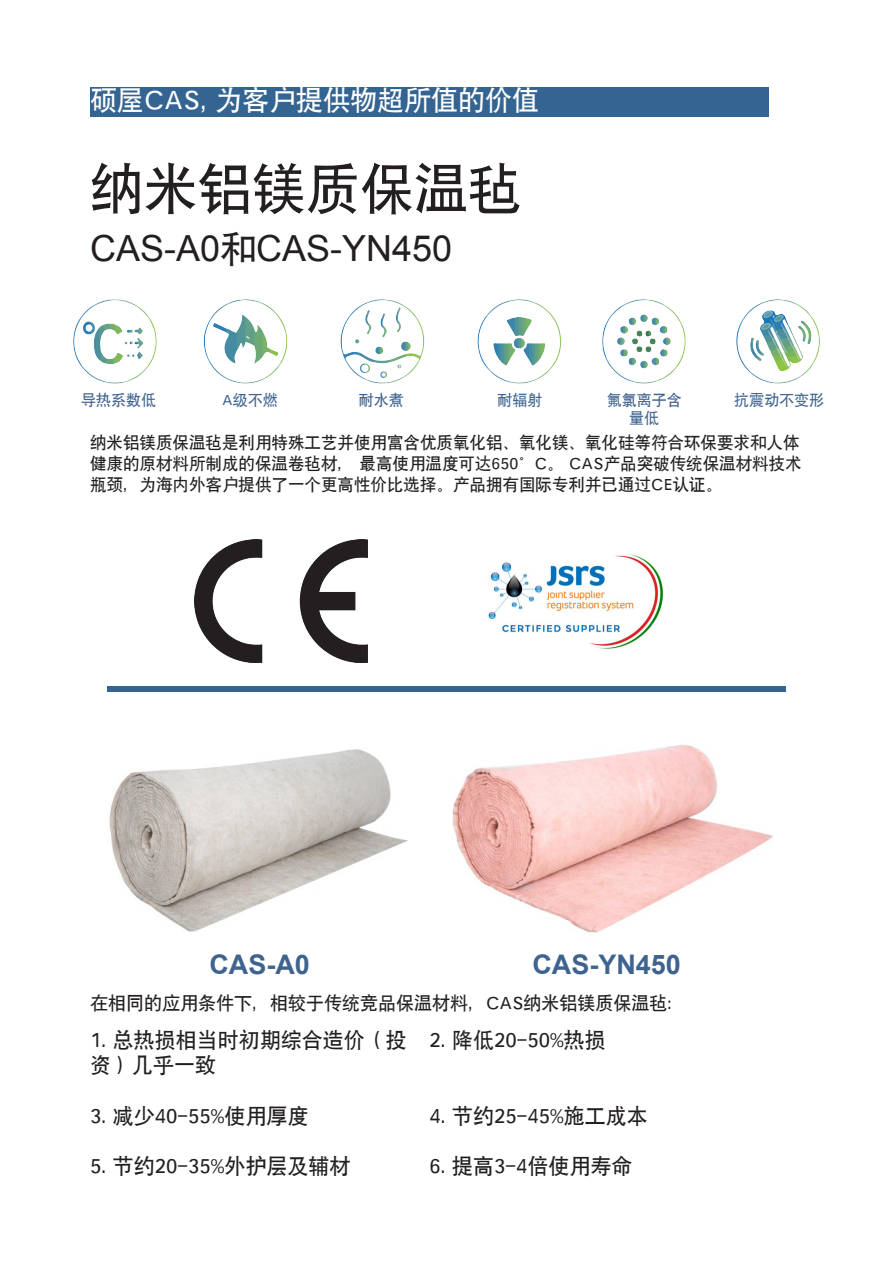
<style>
.page{position:relative;width:893px;height:1263px;background:#fff}
.page>*{position:absolute;margin:0;border:0;box-sizing:border-box;transform-origin:0 0}
.t1{font:54px "SIL Hei Med Jian";color:#231f20}
.t2{font:36px "Arial";color:#231f20}
.t3{font:27px "SIL Hei Med Jian";color:#fff}
.t4{font:700 27px "Arial";color:#3f638f}
.t5{font:21px/25.2px "SIL Hei Med Jian";color:#231f20}
.t6{font:18px "SIL Hei Med Jian";color:#231f20}
.t7{font:16.5px/21px "SIL Hei Med Jian";color:#231f20}
.t8{font:15px/18px "SIL Hei Med Jian";color:#3f638f;text-align:center}
.s1{font-family:"SIL Hei Med Jian"}
</style>
<div class="page">
<div style="left:90px;top:87px;width:679px;height:30px;background:#336492"></div>
<img style="left:195px;top:539px;width:173px;height:124px">
<div style="left:107px;top:686px;width:679px;height:6px;background:#336492"></div>
<img style="left:109px;top:749px;width:299px;height:183px">
<img style="left:452px;top:744px;width:321px;height:189px">
<img style="left:74px;top:299px;width:745px;height:84px">
<img style="left:488px;top:554px;width:176px;height:95px">
<p class="t3" style="left:90px;top:82px;width:451px">硕屋CAS, 为客户提供物超所值的价值</p>
<p class="t1" style="left:90px;top:152px;width:433px">纳米铝镁质保温毡</p>
<p class="t2" style="left:90px;top:224px;width:364px">CAS-A0<span class="s1">和</span>CAS-YN450</p>
<p class="t8" style="left:81px;top:390px;width:76px">导热系数低</p>
<p class="t8" style="left:222px;top:390px;width:57px">A级不燃</p>
<p class="t8" style="left:359px;top:390px;width:46px">耐水煮</p>
<p class="t8" style="left:497px;top:390px;width:46px">耐辐射</p>
<p class="t8" style="left:607px;top:390px;width:76px">氟氯离子含量低</p>
<p class="t8" style="left:734px;top:390px;width:91px">抗震动不变形</p>
<p class="t7" style="left:90px;top:430px;width:713px">纳米铝镁质保温毡是利用特殊工艺并使用富含优质氧化铝、氧化镁、氧化硅等符合环保要求和人体健康的原材料所制成的保温卷毡材， 最高使用温度可达650°C。 CAS产品突破传统保温材料技术瓶颈，为海内外客户提供了一个更高性价比选择。产品拥有国际专利并已通过CE认证。</p>
<p class="t4" style="left:209px;top:946px;width:102px">CAS-A0</p>
<p class="t4" style="left:532px;top:946px;width:150px">CAS-YN450</p>
<p class="t6" style="left:90px;top:991px;width:597px">在相同的应用条件下，相较于传统竞品保温材料，CAS纳米铝镁质保温毡：</p>
<p class="t5" style="left:90px;top:1025px;width:318px">1. 总热损相当时初期综合造价（投资）几乎一致</p>
<p class="t5" style="left:90px;top:1101px;width:220px">3. 减少40-55%使用厚度</p>
<p class="t5" style="left:90px;top:1151px;width:262px">5. 节约20-35%外护层及辅材</p>
<p class="t5" style="left:429px;top:1025px;width:178px">2. 降低20-50%热损</p>
<p class="t5" style="left:429px;top:1101px;width:220px">4. 节约25-45%施工成本</p>
<p class="t5" style="left:429px;top:1151px;width:205px">6. 提高3-4倍使用寿命</p>
</div>
